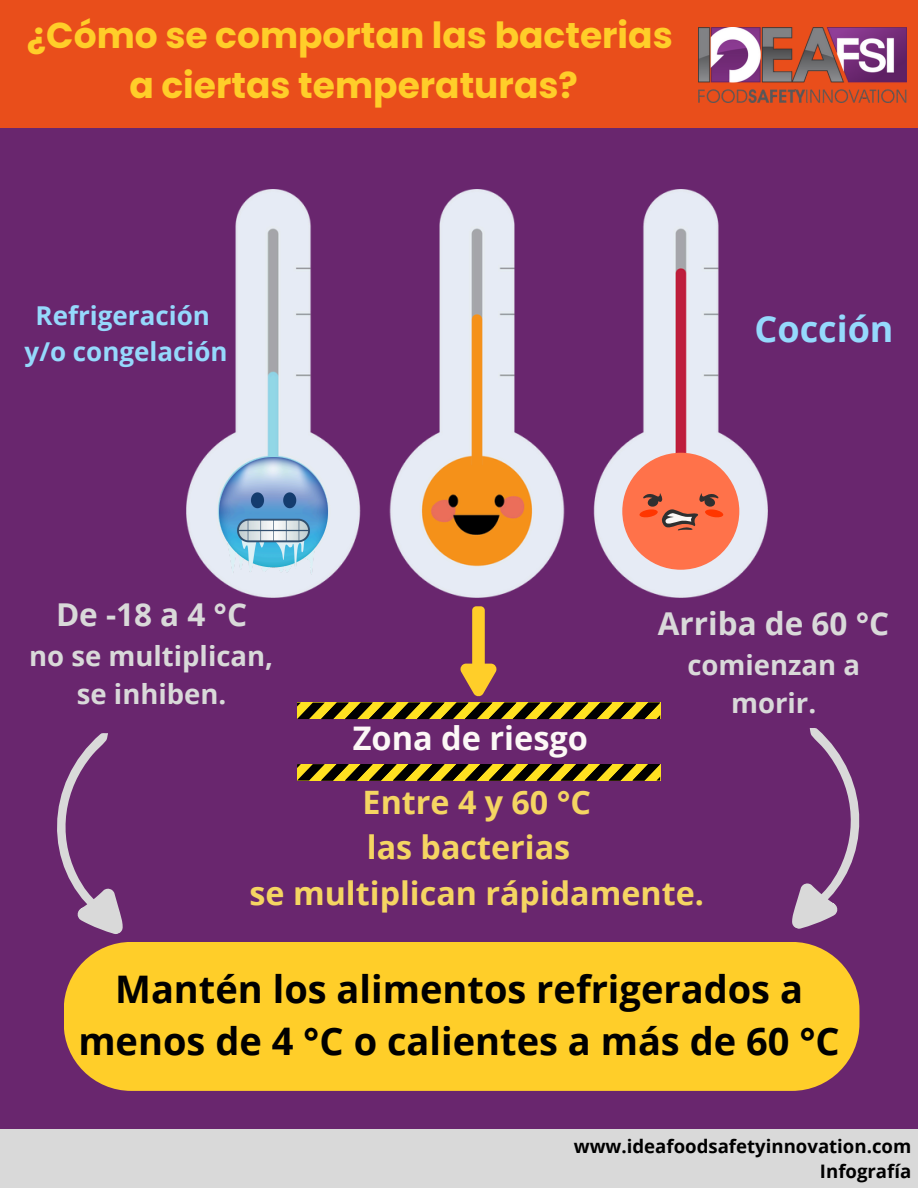
<style>
.page{position:relative;width:918px;height:1188px;background:#69266e}
.page>*{position:absolute;margin:0;border:0;box-sizing:border-box;transform-origin:0 0}
.t1{font:700 38px/52.4px "Open Sans";color:#000;text-align:center}
.t2{font:700 36px/49.6px "Poppins";color:#ffce29;text-align:center}
.t3{font:700 36px "Open Sans";color:#95d9fc}
.t4{font:700 32.6px "Open Sans";color:#fcf8f6}
.t5{font:700 32.2px/45.2px "Open Sans";color:#f5d562;text-align:center}
.t6{font:700 31.6px "Open Sans";color:#d9d9d9}
.t7{font:700 27.4px/37.6px "Open Sans";color:#d9d9d9;text-align:center}
.t8{font:700 26px/36px "Open Sans";color:#95d9fc;text-align:center}
.t9{font:700 18.6px "Open Sans";color:#000}
</style>
<div class="page">
<div style="left:0;top:0;width:918px;height:128px;background:#e94e1b"></div>
<img style="left:698px;top:28px;width:209px;height:75px">
<div style="left:0;top:1129px;width:918px;height:59px;background:#d9d9d9"></div>
<img style="left:187px;top:190px;width:580px;height:408px">
<svg style="left:57px;top:733px;width:66px;height:212px"></svg>
<div style="left:472px;top:606px;width:13px;height:63px;background:#ffce29;border-radius:4px"></div>
<svg style="left:460px;top:664px;width:37px;height:33px"></svg>
<div style="left:622px;top:453px;width:117px;height:117px;background:#ff724a;border-radius:50%"></div>
<svg style="left:639px;top:493px;width:84px;height:38px"></svg>
<img style="left:220px;top:457px;width:108px;height:117px">
<div style="left:64px;top:942px;width:795px;height:149px;background:#ffce29;border-radius:67px"></div>
<svg style="left:297px;top:764px;width:363px;height:17px"></svg>
<svg style="left:297px;top:703px;width:363px;height:16px"></svg>
<svg style="left:792px;top:728px;width:68px;height:201px"></svg>
<p class="t2" style="left:27px;top:11px;width:647px">¿Cómo se comportan las bacterias a ciertas temperaturas?</p>
<h3 class="t8" style="left:25px;top:297px;width:205px">Refrigeración y/o congelación</h3>
<p class="t3" style="left:754px;top:303px;width:141px">Cocción</p>
<h1 class="t6" style="left:56px;top:592px;width:193px">De -18 a 4 °C</h1>
<h1 class="t7" style="left:29px;top:637px;width:246px">no se multiplican, se inhiben.</h1>
<h2 class="t4" style="left:353px;top:715px;width:237px">Zona de riesgo</h2>
<h3 class="t6" style="left:658px;top:601px;width:233px">Arriba de 60 °C</h3>
<h3 class="t7" style="left:687px;top:646px;width:174px">comienzan a morir.</h3>
<p class="t5" style="left:250px;top:779px;width:456px">Entre 4 y 60 °C<br>las bacterias<br>se multiplican rápidamente.</p>
<p class="t1" style="left:78px;top:962px;width:763px">Mantén los alimentos refrigerados a menos de 4 °C o calientes a más de 60 °C</p>
<p class="t9" style="left:574px;top:1133px;width:339px">www.ideafoodsafetyinnovation.com</p>
<h3 class="t9" style="left:820px;top:1158px;width:93px">Infografía</h3>
</div>
